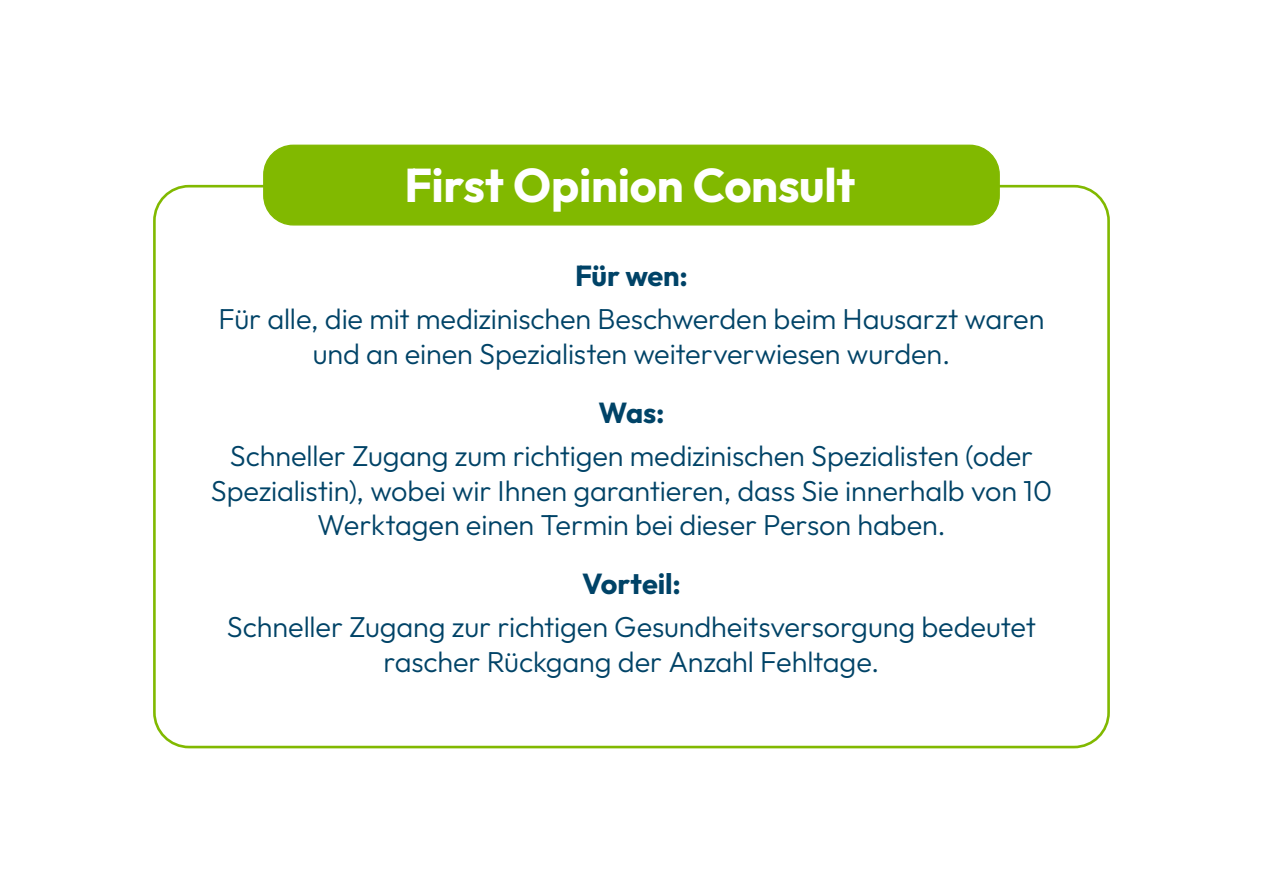
<style>
.page{position:relative;width:1263px;height:893px;background:#fff}
.page>*{position:absolute;margin:0;border:0;box-sizing:border-box;transform-origin:0 0}
.t1{font:700 47.25px "Outfit";letter-spacing:-.005em;color:#fff}
.t2{font:300 28.8px/34.7px "Outfit";letter-spacing:-.005em;color:#004367;text-align:center}
.t3{font:700 28.8px "Outfit";letter-spacing:-.005em;color:#004367}
</style>
<div class="page">
<div style="left:264px;top:145px;width:735px;height:80px;background:#81b900;border-radius:29px"></div>
<div style="left:263px;top:145px;width:737px;height:81px;border:1px solid #81b900;border-radius:29px"></div>
<h1 class="t1" style="left:405px;top:154px;width:452px">First Opinion Consult</h1>
<p class="t3" style="left:575px;top:257px;width:114px">Für wen:</p>
<p class="t2" style="left:219px;top:302px;width:827px">Für alle, die mit medizinischen Beschwerden beim Hausarzt waren und an einen Spezialisten weiterverwiesen wurden.</p>
<p class="t3" style="left:598px;top:394px;width:67px">Was:</p>
<p class="t2" style="left:211px;top:439px;width:843px">Schneller Zugang zum richtigen medizinischen Spezialisten (oder<br>Spezialistin), wobei wir Ihnen garantieren, dass Sie innerhalb von 10<br>Werktagen einen Termin bei dieser Person haben.</p>
<p class="t3" style="left:582px;top:565px;width:100px">Vorteil:</p>
<p class="t2" style="left:227px;top:610px;width:810px">Schneller Zugang zur richtigen Gesundheitsversorgung bedeutet rascher Rückgang der Anzahl Fehltage.</p>
</div>
